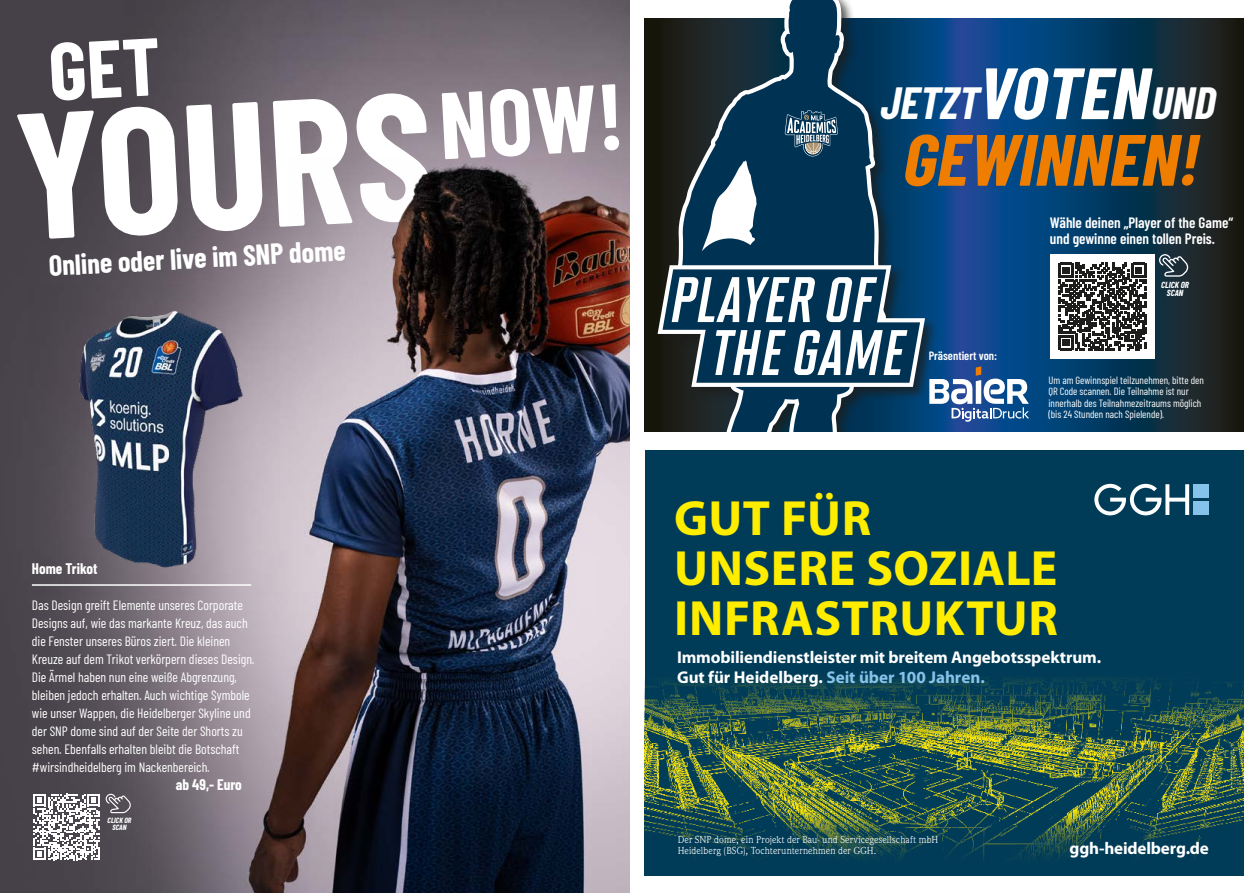
<style>
.page{position:relative;width:1259px;height:893px;background:#fff}
.page>*{position:absolute;margin:0;border:0;box-sizing:border-box;transform-origin:0 0}
.t1{font:700 179.85px "Barlow Condensed";color:#fff}
.t2{font:700 94.35px "Barlow Condensed";color:#fff}
.t3{font:italic 700 72.45px "Barlow Condensed";color:#ef7d00}
.t4{font:700 49.8px/49.8px "Myriad Pro";letter-spacing:.01em;color:#ffed00}
.t5{font:italic 700 44.1px "Barlow Condensed";color:#fff}
.t6{font:700 28.35px "Barlow Condensed";color:#fff}
.t7{font:700 17.1px/20.4px "Myriad Pro";letter-spacing:-.005em;color:#fff}
.t8{font:600 15px/15.9px "Barlow Condensed";color:#fff}
.t9{font:700 15px "Barlow Condensed";color:#fff}
.t10{font:13.5px/18px "Barlow Condensed";color:#fff}
.t11{font:600 12px "Barlow Condensed";color:#fff}
.t12{font:10.5px/11.4px "Barlow Condensed";color:#fff}
.t13{font:9.9px/11.6px "Weidemann Std";letter-spacing:.01em;color:#fff}
.t14{font:italic 700 8.7px/7.6px "Barlow Condensed";color:#fff;text-align:center}
.t15{font:italic 700 7.5px/6.6px "Barlow Condensed";color:#fff;text-align:center}
.s1{font-size:72.45px}
.s2{color:#86c3eb}
</style>
<div class="page">
<svg style="left:645px;top:18px;width:598px;height:414px;background:#0e3556"></svg>
<div style="left:655px;top:0;width:284px;height:620px;background:#1d1d1b;opacity:.75"></div>
<svg style="left:679px;top:0;width:203px;height:433px;background:#2c4e64"></svg>
<svg style="left:784px;top:110px;width:54px;height:47px;background:#496a80"></svg>
<svg style="left:657px;top:265px;width:372px;height:157px"></svg>
<div style="left:643px;top:433px;width:611px;height:247px;background:#fff"></div>
<div style="left:645px;top:451px;width:598px;height:424px;background:#003c58"></div>
<img style="left:645px;top:678px;width:598px;height:132px">
<svg style="left:645px;top:810px;width:598px;height:49px"></svg>
<div style="left:677px;top:834px;width:267px;height:30px;background:#003c58;opacity:.75"></div>
<svg style="left:1094px;top:484px;width:95px;height:31px"></svg>
<div style="left:1193px;top:484px;width:16px;height:14px;background:#86c3eb"></div>
<div style="left:1193px;top:502px;width:16px;height:13px;background:#86c3eb"></div>
<img style="left:0;top:0;width:629px;height:893px">
<div style="left:1050px;top:254px;width:104px;height:105px;background:#fff"></div>
<svg style="left:1058px;top:263px;width:88px;height:87px"></svg>
<svg style="left:1159px;top:254px;width:29px;height:23px"></svg>
<img style="left:28px;top:286px;width:252px;height:309px">
<img style="left:288px;top:158px;width:341px;height:325px">
<svg style="left:33px;top:794px;width:67px;height:66px"></svg>
<svg style="left:106px;top:794px;width:25px;height:19px"></svg>
<div style="left:50px;top:38px;width:110px;height:63px;background:#464148"></div>
<h1 class="t1" style="left:9px;top:48px;width:419px;rotate:-3deg">YOURS</h1>
<h2 class="t2" style="left:436px;top:59px;width:186px;rotate:-3deg">NOW!</h2>
<h3 class="t6" style="left:48px;top:246px;width:299px;rotate:-3deg">Online oder live im SNP dome</h3>
<p class="t9" style="left:32px;top:557px;width:67px">Home Trikot</p>
<p class="t10" style="left:32px;top:595px;width:224px">Das Design greift Elemente unseres Corporate Designs auf, wie das markante Kreuz, das auch die Fenster unseres Büros ziert. Die kleinen Kreuze auf dem Trikot verkörpern dieses Design.<br>Die Ärmel haben nun eine weiße Abgrenzung, bleiben jedoch erhalten. Auch wichtige Symbole wie unser Wappen, die Heidelberger Skyline und der SNP dome sind auf der Seite der Shorts zu sehen. Ebenfalls erhalten bleibt die Botschaft #wirsindheidelberg im Nackenbereich.</p>
<p class="t9" style="left:176px;top:773px;width:67px">ab 49,- Euro</p>
<p class="t15" style="left:107px;top:817px;width:27px">CLICK OR<br>SCAN</p>
<h3 class="t5" style="left:879px;top:72px;width:346px">JETZT<span class="s1">VOTEN</span>UND</h3>
<h3 class="t3" style="left:900px;top:108px;width:314px">GEWINNEN!</h3>
<p class="t11" style="left:928px;top:347px;width:70px">Präsentiert von:</p>
<p class="t8" style="left:1050px;top:213px;width:185px">Wähle deinen „Player of the Game“ und gewinne einen tollen Preis.</p>
<p class="t14" style="left:1161px;top:281px;width:31px">CLICK OR<br>SCAN</p>
<p class="t12" style="left:1048px;top:374px;width:157px">Um am Gewinnspiel teilzunehmen, bitte den QR Code scannen. Die Teilnahme ist nur innerhalb des Teilnahmezeitraums möglich (bis 24 Stunden nach Spielende).</p>
<h3 class="t4" style="left:674px;top:492px;width:385px">GUT FÜR<br>UNSERE SOZIALE<br>INFRASTRUKTUR</h3>
<p class="t7" style="left:677px;top:646px;width:426px">Immobiliendienstleister mit breitem Angebotsspektrum.<br>Gut für Heidelberg. <span class="s2">Seit über 100 Jahren.</span></p>
<p class="t13" style="left:678px;top:833px;width:262px">Der SNP dome, ein Projekt der Bau- und Servicegesellschaft mbH<br>Heidelberg (BSG), Tochterunternehmen der GGH.</p>
<p class="t7" style="left:1069px;top:838px;width:141px">ggh-heidelberg.de</p>
</div>
